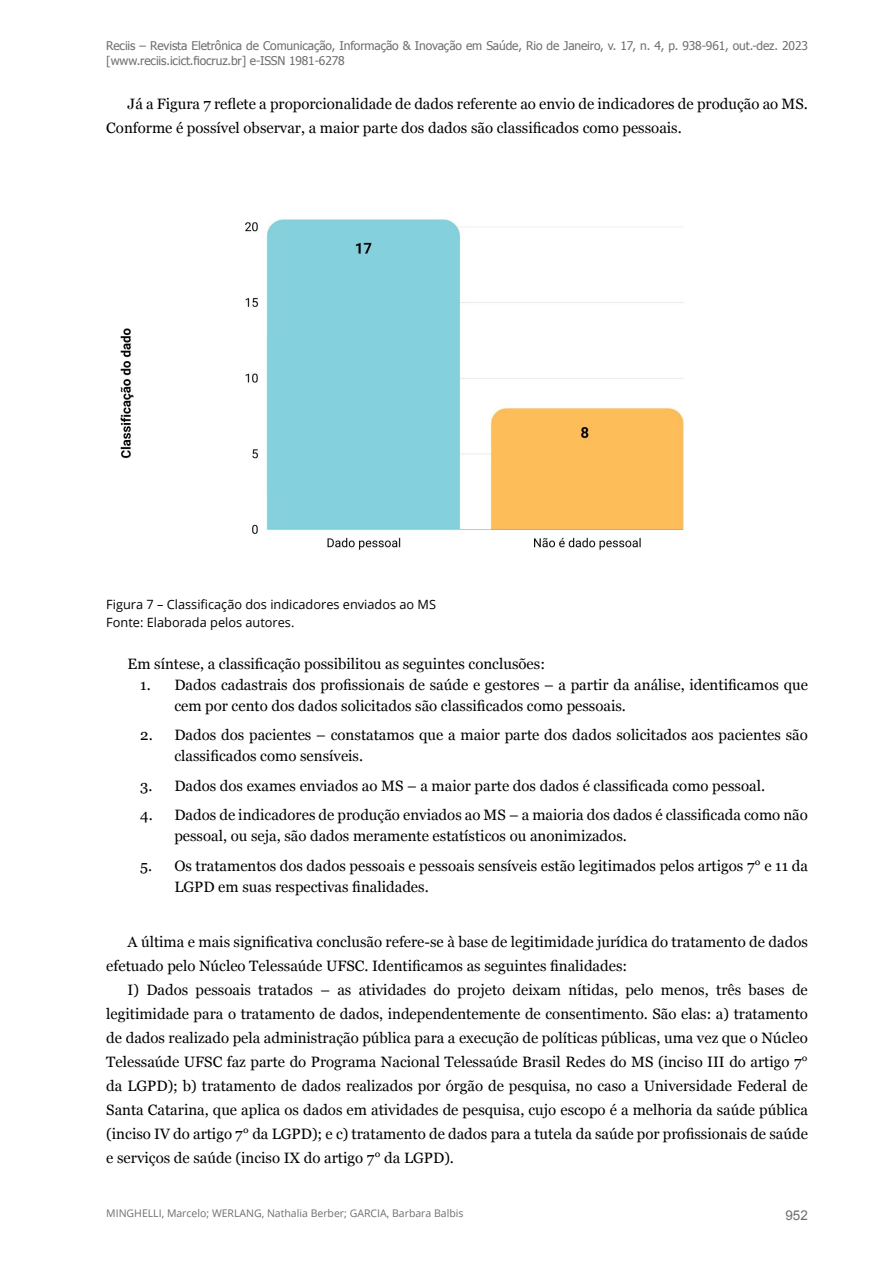
<style>
.page{position:relative;width:893px;height:1263px;background:#fff}
.page>*{position:absolute;margin:0;border:0;box-sizing:border-box;transform-origin:0 0}
.corpo-texto{font:15px/24px "Georgia";color:#000}
.t1{font:13.5px "Arial";color:#6d6e71}
.legenda{font:12.75px "Open Sans";color:#000}
.t2{font:12px/15px "Tahoma";letter-spacing:-.01em;color:#6d6e71}
.t3{font:10.5px "Open Sans";color:#6d6e71}
</style>
<div class="page">
<img style="left:120px;top:219px;width:564px;height:331px">
<p class="t2" style="left:106px;top:38px;width:703px">Reciis – Revista Eletrônica de Comunicação, Informação &amp; Inovação em Saúde, Rio de Janeiro, v. 17, n. 4, p. 938-961, out.-dez. 2023 [www.reciis.icict.fiocruz.br] e-ISSN 1981-6278</p>
<p class="corpo-texto" style="left:106px;top:92px;width:703px;text-indent:21px">Já a Figura 7 reflete a proporcionalidade de dados referente ao envio de indicadores de produção ao MS.<br>Conforme é possível observar, a maior parte dos dados são classificados como pessoais.</p>
<p class="legenda" style="left:106px;top:595px;width:331px">Figura 7 – Classificação dos indicadores enviados ao MS</p>
<p class="legenda" style="left:106px;top:613px;width:190px">Fonte: Elaborada pelos autores.</p>
<p class="corpo-texto" style="left:128px;top:652px;width:419px">Em síntese, a classificação possibilitou as seguintes conclusões:</p>
<p class="corpo-texto" style="left:174px;top:674px;width:635px;line-height:21px;text-indent:-34px">1. Dados cadastrais dos profissionais de saúde e gestores – a partir da análise, identificamos que cem por cento dos dados solicitados são classificados como pessoais.</p>
<p class="corpo-texto" style="left:174px;top:725px;width:635px;line-height:21px;text-indent:-34px">2. Dados dos pacientes – constatamos que a maior parte dos dados solicitados aos pacientes são classificados como sensíveis.</p>
<p class="corpo-texto" style="left:140px;top:774px;width:626px">3. Dados dos exames enviados ao MS – a maior parte dos dados é classificada como pessoal.</p>
<p class="corpo-texto" style="left:174px;top:805px;width:635px;line-height:21px;text-indent:-34px">4. Dados de indicadores de produção enviados ao MS – a maioria dos dados é classificada como não pessoal, ou seja, são dados meramente estatísticos ou anonimizados.</p>
<p class="corpo-texto" style="left:174px;top:856px;width:635px;line-height:21px;text-indent:-34px">5. Os tratamentos dos dados pessoais e pessoais sensíveis estão legitimados pelos artigos 7° e 11 da<br>LGPD em suas respectivas finalidades.</p>
<p class="corpo-texto" style="left:106px;top:930px;width:703px;text-indent:21px">A última e mais significativa conclusão refere-se à base de legitimidade jurídica do tratamento de dados efetuado pelo Núcleo Telessaúde UFSC. Identificamos as seguintes finalidades:</p>
<p class="corpo-texto" style="left:106px;top:978px;width:703px;text-align:justify;text-indent:21px">I) Dados pessoais tratados – as atividades do projeto deixam nítidas, pelo menos, três bases de legitimidade para o tratamento de dados, independentemente de consentimento. São elas: a) tratamento de dados realizado pela administração pública para a execução de políticas públicas, uma vez que o Núcleo Telessaúde UFSC faz parte do Programa Nacional Telessaúde Brasil Redes do MS (inciso III do artigo 7° da LGPD); b) tratamento de dados realizados por órgão de pesquisa, no caso a Universidade Federal de Santa Catarina, que aplica os dados em atividades de pesquisa, cujo escopo é a melhoria da saúde pública (inciso IV do artigo 7° da LGPD); e c) tratamento de dados para a tutela da saúde por profissionais de saúde e serviços de saúde (inciso IX do artigo 7° da LGPD).</p>
<p class="t3" style="left:106px;top:1206px;width:359px">MINGHELLI, Marcelo; WERLANG, Nathalia Berber; GARCIA, Barbara Balbis</p>
<p class="t1" style="left:785px;top:1206px;width:24px">952</p>
</div>
